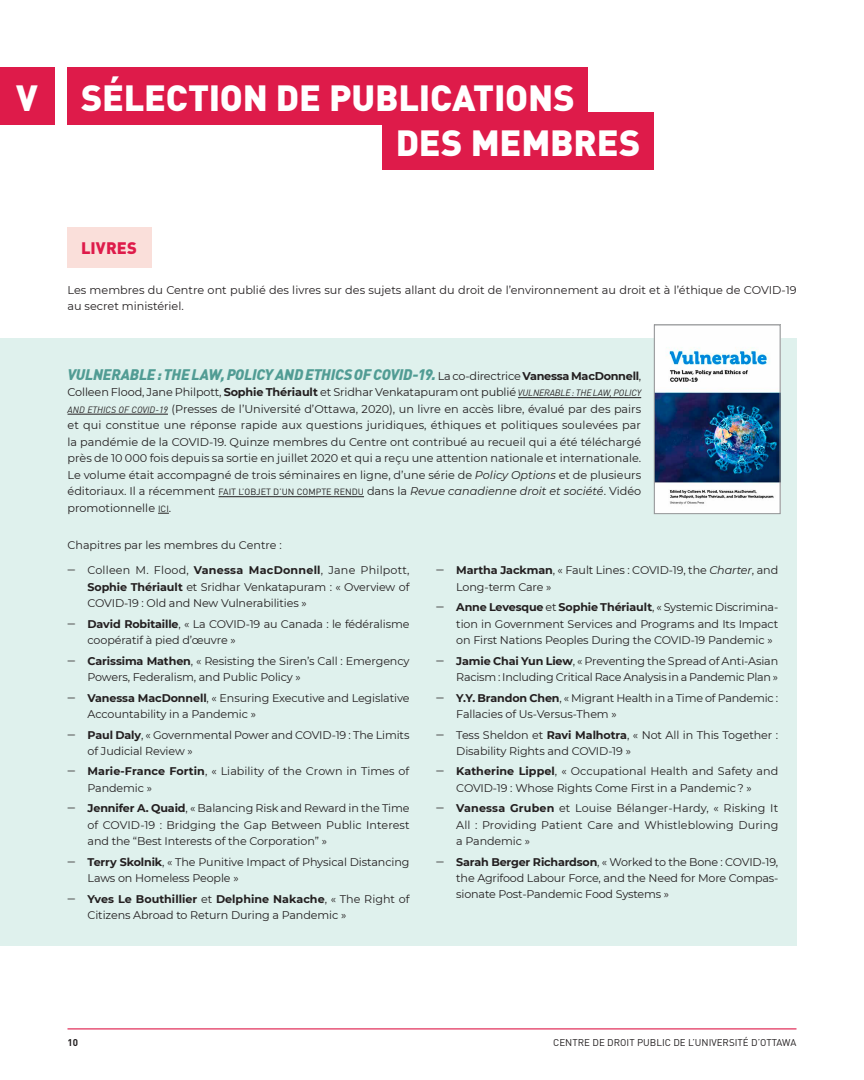
<style>
.page{position:relative;width:864px;height:1080px;background:#fff}
.page>*{position:absolute;margin:0;border:0;box-sizing:border-box;transform-origin:0 0}
.t1{font:900 36px "DIN";letter-spacing:-.005em;color:#fff}
.t2{font:900 16.5px "DIN";letter-spacing:.015em;color:#de1b4a}
.t3{font:italic 900 15px "DIN";letter-spacing:-.015em;color:#519c94}
.t4{font:11.25px/16.5px "Montserrat";color:#231f20}
.t5{font:11.1px/16.4px "Montserrat";letter-spacing:-.01em;color:#231f20}
.t6{font:9.75px "DIN";color:#231f20}
.t7{font:700 9.75px "DIN";color:#231f20}
.s1{font-family:"Montserrat";font-weight:400;font-style:normal;font-size:11.25px;color:#231f20}
.s2{font-family:"Montserrat";font-weight:700;font-style:normal;font-size:11.25px;color:#231f20}
.s3{font-weight:700}
.s4{font-family:"DIN";font-style:italic;font-size:9px}
.s5{font-style:italic}
.s6{font-family:"DIN";font-size:9px}
</style>
<div class="page">
<hr style="left:68px;top:1028px;width:728px;height:1px;background:#de1b4a">
<div style="left:0;top:338px;width:796px;height:608px;background:#dff1ed"></div>
<div style="left:68px;top:68px;width:520px;height:57px;background:#de1b4a"></div>
<div style="left:68px;top:227px;width:84px;height:41px;background:#fadfda"></div>
<div style="left:382px;top:112px;width:272px;height:57px;background:#de1b4a"></div>
<hr style="left:518px;top:397px;width:123px;height:1px;background:#231f20">
<hr style="left:68px;top:414px;width:100px;height:1px;background:#231f20">
<hr style="left:219px;top:496px;width:145px;height:1px;background:#231f20">
<img style="left:656px;top:338px;width:122px;height:174px">
<div style="left:654px;top:325px;width:126px;height:189px;border:1px solid #949698"></div>
<div style="left:0;top:68px;width:54px;height:57px;background:#de1b4a"></div>
<h1 class="t1" style="left:16px;top:74px;width:23px">V</h1>
<h1 class="t1" style="left:81px;top:74px;width:495px">SÉLECTION DE PUBLICATIONS</h1>
<h1 class="t1" style="left:396px;top:119px;width:246px">DES MEMBRES</h1>
<h2 class="t2" style="left:81px;top:237px;width:58px">LIVRES</h2>
<p class="t4" style="left:68px;top:281px;width:731px">Les membres du Centre ont publié des livres sur des sujets allant du droit de l’environnement au droit et à l’éthique de COVID-19 au secret ministériel.</p>
<h3 class="t3" style="left:68px;top:365px;width:575px">VULNERABLE: THE LAW, POLICY AND ETHICS OF COVID-19. <span class="s1">La co-directrice</span> <span class="s2">Vanessa MacDonnell</span><span class="s1">,</span></h3>
<p class="t4" style="left:68px;top:384px;width:575px;text-align:justify">Colleen Flood, Jane Philpott, <span class="s3">Sophie Thériault</span> et Sridhar Venkatapuram ont publié <span class="s4">VULNERABLE : THE LAW, POLICY AND ETHICS OF COVID-19</span> (Presses de l’Université d’Ottawa, 2020), un livre en accès libre, évalué par des pairs et qui constitue une réponse rapide aux questions juridiques, éthiques et politiques soulevées par la pandémie de la COVID-19. Quinze membres du Centre ont contribué au recueil qui a été téléchargé près de 10 000 fois depuis sa sortie en juillet 2020 et qui a reçu une attention nationale et internationale.<br>Le volume était accompagné de trois séminaires en ligne, d’une série de <span class="s5">Policy Options</span> et de plusieurs éditoriaux. Il a récemment <span class="s6">FAIT L’OBJET D’UN COMPTE RENDU</span> dans la <span class="s5">Revue canadienne droit et société</span>. Vidéo promotionnelle <span class="s6">ICI</span>.</p>
<p class="t5" style="left:68px;top:537px;width:216px">Chapitres par les membres du Centre :</p>
<p class="t5" style="left:88px;top:562px;width:323px;text-align:justify;text-indent:-20px">ݖ Colleen M. Flood, <span class="s3">Vanessa MacDonnell</span>, Jane Philpott, <span class="s3">Sophie Thériault</span> et Sridhar Venkatapuram : « Overview of COVID-19 : Old and New Vulnerabilities »</p>
<p class="t5" style="left:88px;top:615px;width:323px;text-indent:-20px">ݖ <span class="s3">David Robitaille</span>, « La COVID-19 au Canada : le fédéralisme coopératif à pied d’œuvre »</p>
<p class="t5" style="left:88px;top:652px;width:323px;text-indent:-20px">ݖ <span class="s3">Carissima Mathen</span>, « Resisting the Siren’s Call : Emergency<br>Powers, Federalism, and Public Policy »</p>
<p class="t5" style="left:88px;top:689px;width:323px;text-indent:-20px">ݖ <span class="s3">Vanessa MacDonnell</span>, « Ensuring Executive and Legislative<br>Accountability in a Pandemic »</p>
<p class="t5" style="left:88px;top:726px;width:323px;text-indent:-20px">ݖ <span class="s3">Paul Daly</span>, « Governmental Power and COVID-19 : The Limits of Judicial Review »</p>
<p class="t5" style="left:88px;top:763px;width:323px;text-indent:-20px">ݖ <span class="s3">Marie-France Fortin</span>, « Liability of the Crown in Times of<br>Pandemic »</p>
<p class="t5" style="left:88px;top:800px;width:324px;text-align:justify;text-indent:-20px">ݖ <span class="s3">Jennifer A. Quaid</span>, « Balancing Risk and Reward in the Time of COVID-19 : Bridging the Gap Between Public Interest and the “Best Interests of the Corporation” »</p>
<p class="t5" style="left:88px;top:853px;width:323px;text-indent:-20px">ݖ <span class="s3">Terry Skolnik</span>, « The Punitive Impact of Physical Distancing<br>Laws on Homeless People »</p>
<p class="t5" style="left:88px;top:890px;width:324px;text-indent:-20px">ݖ <span class="s3">Yves Le Bouthillier</span> et <span class="s3">Delphine Nakache</span>, « The Right of<br>Citizens Abroad to Return During a Pandemic »</p>
<p class="t5" style="left:456px;top:562px;width:323px;text-indent:-20px">ݖ <span class="s3">Martha Jackman</span>, « Fault Lines : COVID-19, the <span class="s5">Charter</span>, and<br>Long-term Care »</p>
<p class="t5" style="left:456px;top:599px;width:323px;text-align:justify;text-indent:-20px">ݖ <span class="s3">Anne Levesque</span> et <span class="s3">Sophie Thériault</span>, « Systemic Discrimina&shy;tion in Government Services and Programs and Its Impact on First Nations Peoples During the COVID-19 Pandemic »</p>
<p class="t5" style="left:436px;top:652px;width:344px;text-align:right">ݖ <span class="s3">Jamie Chai Yun Liew</span>, « Preventing the Spread of Anti-Asian<br>Racism : Including Critical Race Analysis in a Pandemic Plan »</p>
<p class="t5" style="left:456px;top:689px;width:323px;text-indent:-20px">ݖ <span class="s3">Y.Y. Brandon Chen</span>, « Migrant Health in a Time of Pandemic :<br>Fallacies of Us-Versus-Them »</p>
<p class="t5" style="left:456px;top:726px;width:323px;text-indent:-20px">ݖ Tess Sheldon et <span class="s3">Ravi Malhotra</span>, « Not All in This Together :<br>Disability Rights and COVID-19 »</p>
<p class="t5" style="left:436px;top:763px;width:344px;text-align:center">ݖ <span class="s3">Katherine Lippel</span>, « Occupational Health and Safety and<br>COVID-19 : Whose Rights Come First in a Pandemic ? »</p>
<p class="t5" style="left:456px;top:800px;width:324px;text-align:justify;text-indent:-20px">ݖ <span class="s3">Vanessa Gruben</span> et Louise Bélanger-Hardy, « Risking It All : Providing Patient Care and Whistleblowing During a Pandemic »</p>
<p class="t5" style="left:456px;top:853px;width:323px;text-align:justify;text-indent:-20px">ݖ <span class="s3">Sarah Berger Richardson</span>, « Worked to the Bone : COVID-19, the Agrifood Labour Force, and the Need for More Compas&shy;sionate Post-Pandemic Food Systems »</p>
<p class="t7" style="left:68px;top:1037px;width:12px">10</p>
<p class="t6" style="left:553px;top:1037px;width:245px">CENTRE DE DROIT PUBLIC DE L’UNIVERSITÉ D’OTTAWA</p>
</div>
